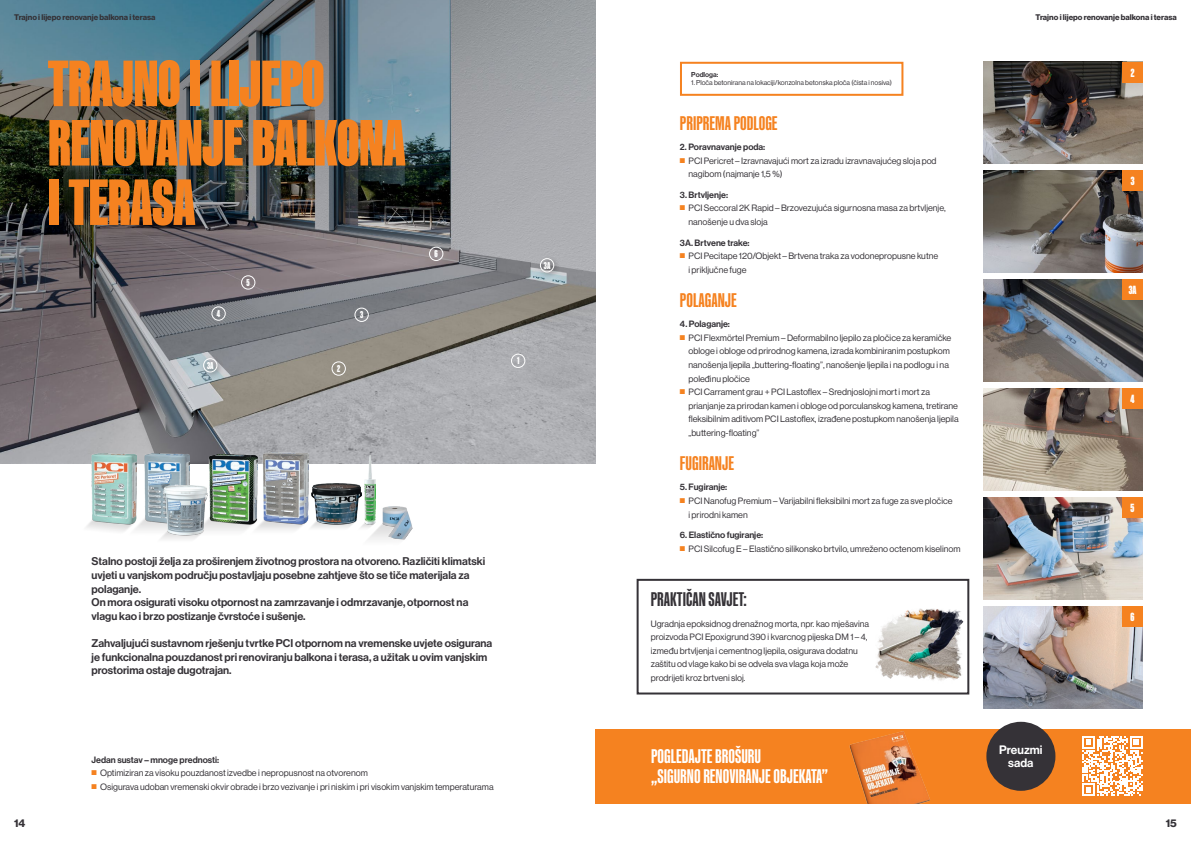
<style>
.page{position:relative;width:1191px;height:842px;background:#fff}
.page>*{position:absolute;margin:0;border:0;box-sizing:border-box;transform-origin:0 0}
.t1{font:900 66px/59.4px "Kaneda Gothic";color:#f58220}
.t2{font:700 20px/20.4px "Kaneda Gothic";color:#fff}
.t3{font:700 20px "Kaneda Gothic";color:#f58220}
.t4{font:700 20px "Kaneda Gothic";color:#353237}
.t5{font:12px/13px "N Haas Grotesk DS Pro 65 Md";color:#fff;text-align:center}
.t6{font:900 12px "Kaneda Gothic";color:#fff}
.t7{font:11px/13.6px "N Haas Grotesk DS Pro 65 Md";color:#353237}
.t8{font:11px "N Haas Grotesk DS Pro 75 Bd";color:#353237}
.t9{font:900 10px "Kaneda Gothic";color:#fff}
.t10{font:9px/13.6px "N Haas Grotesk DS Pro 55 Rg";color:#353237}
.t11{font:9px "N Haas Grotesk DS Pro 65 Md";color:#353237}
.t12{font:8px "N Haas Grotesk DS Pro 75 Bd";color:#353237}
.t13{font:7px "N Haas Grotesk DS Pro 55 Rg";color:#353237}
.t14{font:7px "N Haas Grotesk DS Pro 65 Md";color:#353237}
.s1{color:#f58220}
</style>
<div class="page">
<img style="left:875px;top:608px;width:89px;height:73px">
<div style="left:595px;top:729px;width:596px;height:74px;background:#f58220"></div>
<img style="left:0;top:0;width:595px;height:463px">
<img style="left:983px;top:62px;width:159px;height:102px">
<img style="left:983px;top:171px;width:159px;height:102px">
<img style="left:983px;top:279px;width:159px;height:103px">
<img style="left:983px;top:388px;width:159px;height:102px">
<img style="left:983px;top:497px;width:159px;height:102px">
<img style="left:983px;top:606px;width:159px;height:102px">
<div style="left:680px;top:62px;width:223px;height:34px;border:2px solid #f58220"></div>
<div style="left:1122px;top:62px;width:20px;height:20px;background:#f58220"></div>
<div style="left:1122px;top:171px;width:20px;height:20px;background:#f58220"></div>
<div style="left:1122px;top:279px;width:20px;height:21px;background:#f58220"></div>
<div style="left:1122px;top:388px;width:20px;height:21px;background:#f58220"></div>
<div style="left:1122px;top:497px;width:20px;height:21px;background:#f58220"></div>
<div style="left:1122px;top:606px;width:20px;height:20px;background:#f58220"></div>
<div style="left:636px;top:579px;width:333px;height:115px;border:2px solid #353237"></div>
<svg style="left:1082px;top:736px;width:60px;height:60px"></svg>
<img style="left:849px;top:731px;width:81px;height:72px">
<div style="left:986px;top:722px;width:69px;height:69px;background:#353237;border-radius:50%"></div>
<img style="left:190px;top:454px;width:54px;height:77px">
<img style="left:244px;top:453px;width:65px;height:77px">
<img style="left:306px;top:484px;width:49px;height:46px">
<img style="left:355px;top:455px;width:20px;height:67px">
<img style="left:361px;top:507px;width:52px;height:33px">
<div style="left:511px;top:354px;width:14px;height:14px;border:1px solid #fff;border-radius:50%"></div>
<div style="left:331px;top:361px;width:15px;height:15px;border:1px solid #fff;border-radius:50%"></div>
<div style="left:354px;top:308px;width:15px;height:14px;border:1px solid #fff;border-radius:50%"></div>
<div style="left:211px;top:306px;width:15px;height:15px;border:1px solid #fff;border-radius:50%"></div>
<div style="left:241px;top:275px;width:14px;height:15px;border:1px solid #fff;border-radius:50%"></div>
<div style="left:429px;top:247px;width:14px;height:14px;border:1px solid #fff;border-radius:50%"></div>
<img style="left:72px;top:454px;width:53px;height:78px">
<img style="left:125px;top:454px;width:65px;height:77px">
<img style="left:156px;top:485px;width:51px;height:54px">
<div style="left:200px;top:355px;width:24px;height:24px;background:#231f20;opacity:.25"></div>
<svg style="left:203px;top:358px;width:14px;height:14px"></svg>
<div style="left:203px;top:358px;width:14px;height:14px;border:1px solid #fff;border-radius:50%"></div>
<div style="left:537px;top:255px;width:24px;height:24px;background:#231f20;opacity:.25"></div>
<svg style="left:540px;top:258px;width:14px;height:14px"></svg>
<div style="left:540px;top:258px;width:14px;height:14px;border:1px solid #fff;border-radius:50%"></div>
<p class="t12" style="left:14px;top:13px;width:143px">Trajno i lijepo renovanje balkona i terasa</p>
<p class="t12" style="left:1035px;top:13px;width:143px">Trajno i lijepo renovanje balkona i terasa</p>
<h1 class="t1" style="left:48px;top:53px;width:359px">TRAJNO I LIJEPO<br>RENOVANJE BALKONA<br>I TERASA</h1>
<p class="t9" style="left:247px;top:277px;width:5px">5</p>
<p class="t9" style="left:217px;top:308px;width:5px">4</p>
<p class="t9" style="left:360px;top:309px;width:5px">3</p>
<p class="t9" style="left:207px;top:360px;width:8px">3A</p>
<p class="t9" style="left:337px;top:363px;width:5px">2</p>
<p class="t9" style="left:434px;top:248px;width:5px">6</p>
<p class="t9" style="left:544px;top:260px;width:8px">3A</p>
<p class="t9" style="left:517px;top:355px;width:4px">1</p>
<p class="t7" style="left:92px;top:555px;width:395px">Stalno postoji želja za proširenjem životnog prostora na otvoreno. Različiti klimatski uvjeti u vanjskom području postavljaju posebne zahtjeve što se tiče materijala za polaganje.<br>On mora osigurati visoku otpornost na zamrzavanje i odmrzavanje, otpornost na vlagu kao i brzo postizanje čvrstoće i sušenje.</p>
<p class="t7" style="left:92px;top:636px;width:402px">Zahvaljujući sustavnom rješenju tvrtke PCI otpornom na vremenske uvjete osigurana je funkcionalna pouzdanost pri renoviranju balkona i terasa, a užitak u ovim vanjskim prostorima ostaje dugotrajan.</p>
<p class="t11" style="left:92px;top:754px;width:129px">Jedan sustav – mnoge prednosti:</p>
<p class="t10" style="left:92px;top:766px;width:278px"><span class="s1">■</span> Optimiziran za visoku pouzdanost izvedbe i nepropusnost na otvorenom</p>
<p class="t10" style="left:92px;top:780px;width:403px"><span class="s1">■</span> Osigurava udoban vremenski okvir obrade i brzo vezivanje i pri niskim i pri visokim vanjskim temperaturama</p>
<p class="t14" style="left:691px;top:70px;width:29px">Podloga:</p>
<p class="t13" style="left:691px;top:78px;width:202px">1. Ploča betonirana na lokaciji/konzolna betonska ploča (čista i nosiva)</p>
<h2 class="t3" style="left:680px;top:112px;width:99px">PRIPREMA PODLOGE</h2>
<p class="t11" style="left:680px;top:142px;width:87px">2. Poravnavanje poda:</p>
<p class="t10" style="left:688px;top:154px;width:250px;text-indent:-9px"><span class="s1">■</span> PCI Pericret – Izravnavajući mort za izradu izravnavajućeg sloja pod nagibom (najmanje 1,5 %)</p>
<p class="t11" style="left:680px;top:189px;width:50px">3. Brtvljenje:</p>
<p class="t10" style="left:688px;top:202px;width:259px;text-indent:-9px"><span class="s1">■</span> PCI Seccoral 2K Rapid – Brzovezujuća sigurnosna masa za brtvljenje, nanošenje u dva sloja</p>
<p class="t11" style="left:680px;top:237px;width:71px">3A. Brtvene trake:</p>
<p class="t10" style="left:688px;top:249px;width:251px;text-indent:-9px"><span class="s1">■</span> PCI Pecitape 120/Objekt – Brtvena traka za vodonepropusne kutne i priključne fuge</p>
<h2 class="t3" style="left:680px;top:289px;width:58px">POLAGANJE</h2>
<p class="t11" style="left:680px;top:319px;width:51px">4. Polaganje:</p>
<p class="t10" style="left:688px;top:331px;width:264px;text-indent:-9px"><span class="s1">■</span> PCI Flexmörtel Premium – Deformabilno ljepilo za pločice za keramičke obloge i obloge od prirodnog kamena, izrada kombiniranim postupkom nanošenja ljepila „buttering-floating”, nanošenje ljepila i na podlogu i na poleđinu pločice</p>
<p class="t10" style="left:688px;top:385px;width:272px;text-indent:-9px"><span class="s1">■</span> PCI Carrament grau + PCI Lastoflex – Srednjoslojni mort i mort za prianjanje za prirodan kamen i obloge od porculanskog kamena, tretirane fleksibilnim aditivom PCI Lastoflex, izrađene postupkom nanošenja ljepila „buttering-floating”</p>
<h2 class="t3" style="left:680px;top:452px;width:56px">FUGIRANJE</h2>
<p class="t11" style="left:680px;top:482px;width:49px">5. Fugiranje:</p>
<p class="t10" style="left:688px;top:494px;width:265px;text-indent:-9px"><span class="s1">■</span> PCI Nanofug Premium – Varijabilni fleksibilni mort za fuge za sve pločice i prirodni kamen</p>
<p class="t11" style="left:680px;top:530px;width:85px">6. Elastično fugiranje:</p>
<p class="t10" style="left:680px;top:542px;width:282px"><span class="s1">■</span> PCI Silcofug E – Elastično silikonsko brtvilo, umreženo octenom kiselinom</p>
<h2 class="t4" style="left:651px;top:588px;width:98px">PRAKTIČAN SAVJET:</h2>
<p class="t10" style="left:651px;top:617px;width:220px">Ugradnja epoksidnog drenažnog morta, npr. kao mješavina proizvoda PCI Epoxigrund 390 i kvarcnog pijeska DM 1 – 4, između brtvljenja i cementnog ljepila, osigurava dodatnu zaštitu od vlage kako bi se odvela sva vlaga koja može prodrijeti kroz brtveni sloj.</p>
<h2 class="t2" style="left:651px;top:745px;width:178px">POGLEDAJTE BROŠURU<br>„SIGURNO RENOVIRANJE OBJEKATA”</h2>
<h3 class="t5" style="left:999px;top:743px;width:45px">Preuzmi sada</h3>
<h3 class="t6" style="left:1130px;top:66px;width:5px">2</h3>
<h3 class="t6" style="left:1130px;top:175px;width:5px">3</h3>
<h3 class="t6" style="left:1128px;top:283px;width:9px">3A</h3>
<h3 class="t6" style="left:1130px;top:392px;width:6px">4</h3>
<h3 class="t6" style="left:1130px;top:501px;width:5px">5</h3>
<h3 class="t6" style="left:1130px;top:610px;width:5px">6</h3>
<p class="t8" style="left:14px;top:817px;width:13px">14</p>
<p class="t8" style="left:1165px;top:817px;width:13px">15</p>
</div>
